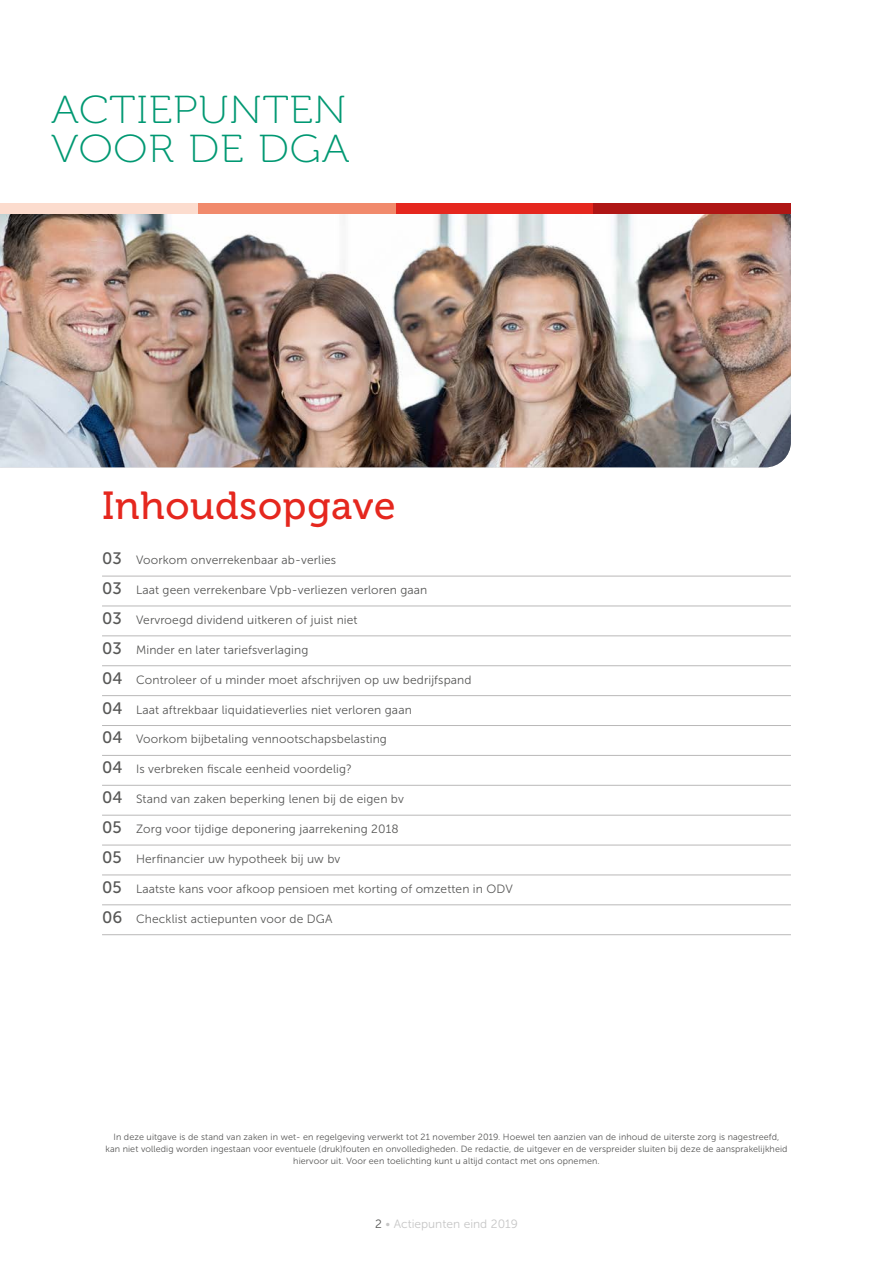
<style>
.page{position:relative;width:893px;height:1263px;background:#fff}
.page>*{position:absolute;margin:0;border:0;box-sizing:border-box;transform-origin:0 0}
.t1{font:39px/39px "Museo 100";letter-spacing:.02em;color:#009872;scale:1.1 1}
.t2{font:39px "Museo 500";letter-spacing:.02em;color:#e5271e}
.t3{font:12px "Museo Sans 300";letter-spacing:.01em;color:#575756}
.t4{font:12px "Museo Sans 300";color:#c6c6c6}
.t5{font:9px/12px "Museo Sans 300";letter-spacing:.01em;color:#575756;text-align:center}
.s1{font-family:"Museo Sans 500";font-size:16.5px}
.s2{color:#575756}
</style>
<div class="page">
<hr style="left:102px;top:576px;width:689px;height:1px;background:#b9b8b8">
<hr style="left:102px;top:606px;width:689px;height:1px;background:#b9b8b8">
<hr style="left:102px;top:636px;width:689px;height:1px;background:#b9b8b8">
<hr style="left:102px;top:665px;width:689px;height:1px;background:#b9b8b8">
<hr style="left:102px;top:695px;width:689px;height:1px;background:#b9b8b8">
<hr style="left:102px;top:725px;width:689px;height:1px;background:#b9b8b8">
<hr style="left:102px;top:755px;width:689px;height:1px;background:#b9b8b8">
<hr style="left:102px;top:785px;width:689px;height:1px;background:#b9b8b8">
<hr style="left:102px;top:815px;width:689px;height:1px;background:#b9b8b8">
<hr style="left:102px;top:845px;width:689px;height:1px;background:#b9b8b8">
<hr style="left:102px;top:875px;width:689px;height:1px;background:#b9b8b8">
<hr style="left:102px;top:904px;width:689px;height:1px;background:#b9b8b8">
<hr style="left:102px;top:934px;width:689px;height:1px;background:#b9b8b8">
<img style="left:0;top:214px;width:791px;height:253px">
<div style="left:593px;top:204px;width:198px;height:10px;background:#af1615"></div>
<div style="left:395px;top:204px;width:198px;height:10px;background:#e5271e"></div>
<div style="left:198px;top:204px;width:197px;height:10px;background:#f18a6c"></div>
<div style="left:0;top:204px;width:198px;height:10px;background:#fcdcce"></div>
<h1 class="t1" style="left:51px;top:91px;width:273px">ACTIEPUNTEN<br>VOOR DE DGA</h1>
<h1 class="t2" style="left:102px;top:484px;width:295px">Inhoudsopgave</h1>
<p class="t3" style="left:102px;top:553px;width:236px"><span class="s1">03</span> Voorkom onverrekenbaar ab-verlies</p>
<p class="t3" style="left:102px;top:583px;width:327px"><span class="s1">03</span> Laat geen verrekenbare Vpb-verliezen verloren gaan</p>
<p class="t3" style="left:102px;top:613px;width:257px"><span class="s1">03</span> Vervroegd dividend uitkeren of juist niet</p>
<p class="t3" style="left:102px;top:643px;width:208px"><span class="s1">03</span> Minder en later tariefsverlaging</p>
<p class="t3" style="left:102px;top:673px;width:371px"><span class="s1">04</span> Controleer of u minder moet afschrijven op uw bedrijfspand</p>
<p class="t3" style="left:102px;top:703px;width:311px"><span class="s1">04</span> Laat aftrekbaar liquidatieverlies niet verloren gaan</p>
<p class="t3" style="left:102px;top:733px;width:286px"><span class="s1">04</span> Voorkom bijbetaling vennootschapsbelasting</p>
<p class="t3" style="left:102px;top:763px;width:251px"><span class="s1">04</span> Is verbreken fiscale eenheid voordelig?</p>
<p class="t3" style="left:102px;top:792px;width:303px"><span class="s1">04</span> Stand van zaken beperking lenen bij de eigen bv</p>
<p class="t3" style="left:102px;top:822px;width:298px"><span class="s1">05</span> Zorg voor tijdige deponering jaarrekening 2018</p>
<p class="t3" style="left:102px;top:852px;width:240px"><span class="s1">05</span> Herfinancier uw hypotheek bij uw bv</p>
<p class="t3" style="left:102px;top:882px;width:412px"><span class="s1">05</span> Laatste kans voor afkoop pensioen met korting of omzetten in ODV</p>
<p class="t3" style="left:102px;top:912px;width:232px"><span class="s1">06</span> Checklist actiepunten voor de DGA</p>
<p class="t5" style="left:105px;top:1131px;width:684px">In deze uitgave is de stand van zaken in wet- en regelgeving verwerkt tot 21 november 2019. Hoewel ten aanzien van de inhoud de uiterste zorg is nagestreefd, kan niet volledig worden ingestaan voor eventuele (druk)fouten en onvolledigheden. De redactie, de uitgever en de verspreider sluiten bij deze de aansprakelijkheid hiervoor uit. Voor een toelichting kunt u altijd contact met ons opnemen.</p>
<p class="t4" style="left:375px;top:1218px;width:144px"><span class="s2">2</span> • Actiepunten eind 2019</p>
</div>
